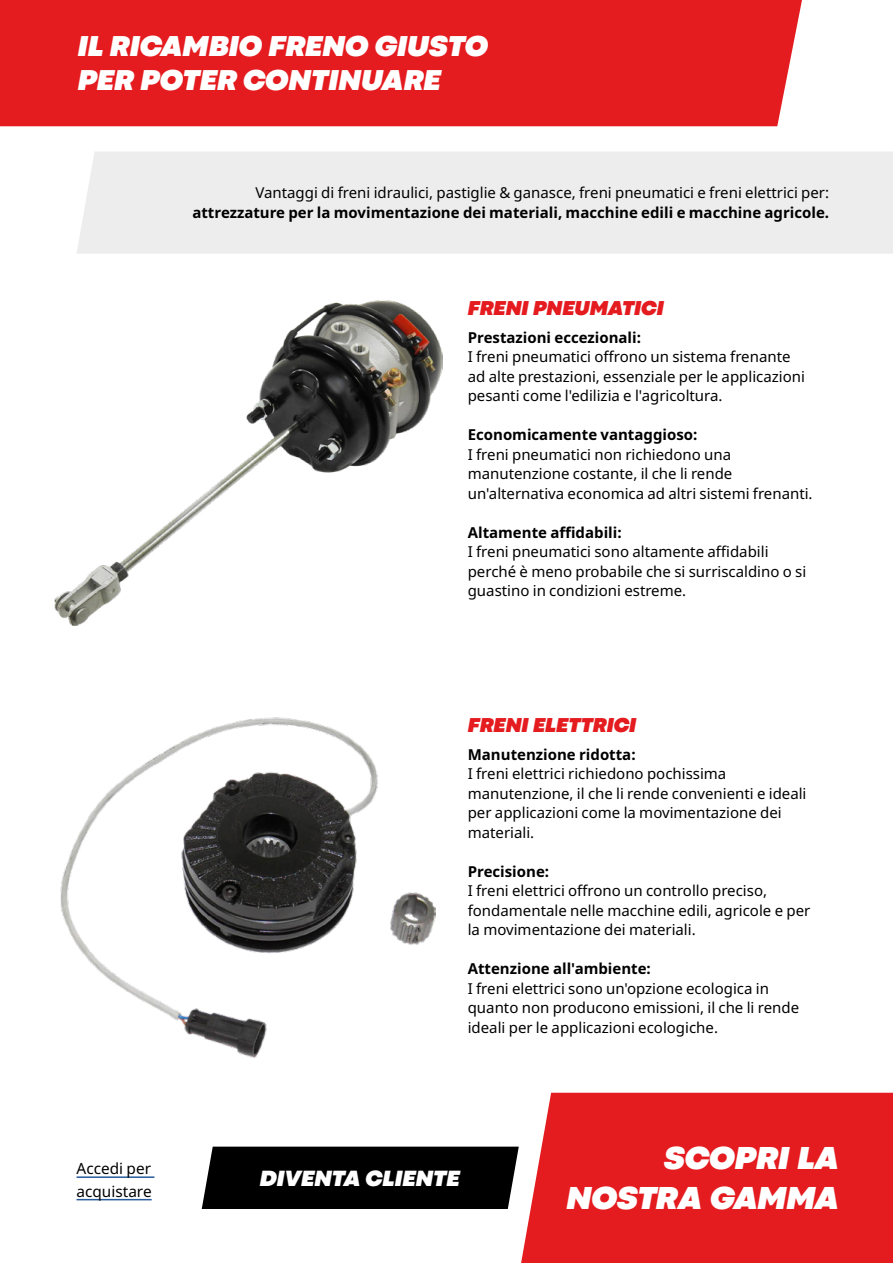
<style>
.page{position:relative;width:893px;height:1263px;background:#fff}
.page>*{position:absolute;margin:0;border:0;box-sizing:border-box;transform-origin:0 0}
.t1{font:italic 900 33.15px/39.8px "Codec Pro";color:#fff;text-align:right}
.t2{font:italic 900 30px/33.3px "Codec Pro";color:#fff}
.t3{font:italic 900 23.1px "Codec Pro";color:#fff}
.t4{font:italic 900 21px "Codec Pro";color:#e41b1f}
.t5{font:15.3px/22.5px "Noto Sans";color:#000}
.t6{font:15px/19.5px "Noto Sans";color:#000}
.t7{font:700 15px "Noto Sans";color:#000}
</style>
<div class="page">
<div style="left:77px;top:152px;width:816px;height:102px;background:#ededed"></div>
<img style="left:54px;top:301px;width:388px;height:325px">
<img style="left:60px;top:718px;width:376px;height:340px">
<div style="left:202px;top:1146px;width:317px;height:63px;background:#000"></div>
<hr style="left:77px;top:1176px;width:77px;height:2px;background:#275b9b">
<hr style="left:77px;top:1199px;width:75px;height:1px;background:#275b9b">
<div style="left:521px;top:1093px;width:372px;height:170px;background:#e41b1f"></div>
<div style="left:0;top:0;width:802px;height:126px;background:#e41b1f"></div>
<h2 class="t2" style="left:78px;top:29px;width:412px">IL RICAMBIO FRENO GIUSTO<br>PER POTER CONTINUARE</h2>
<p class="t6" style="left:255px;top:183px;width:575px">Vantaggi di freni idraulici, pastiglie &amp; ganasce, freni pneumatici e freni elettrici per:</p>
<p class="t7" style="left:192px;top:202px;width:638px">attrezzature per la movimentazione dei materiali, macchine edili e macchine agricole.</p>
<h3 class="t4" style="left:468px;top:292px;width:198px">FRENI PNEUMATICI</h3>
<p class="t7" style="left:468px;top:327px;width:175px">Prestazioni eccezionali:</p>
<p class="t6" style="left:468px;top:347px;width:339px">I freni pneumatici offrono un sistema frenante ad alte prestazioni, essenziale per le applicazioni pesanti come l'edilizia e l'agricoltura.</p>
<p class="t7" style="left:468px;top:424px;width:231px">Economicamente vantaggioso:</p>
<p class="t6" style="left:468px;top:445px;width:346px">I freni pneumatici non richiedono una manutenzione costante, il che li rende un'alternativa economica ad altri sistemi frenanti.</p>
<p class="t7" style="left:468px;top:522px;width:155px">Altamente affidabili:</p>
<p class="t6" style="left:468px;top:542px;width:340px">I freni pneumatici sono altamente affidabili perché è meno probabile che si surriscaldino o si guastino in condizioni estreme.</p>
<h3 class="t4" style="left:468px;top:709px;width:170px">FRENI ELETTRICI</h3>
<p class="t7" style="left:468px;top:744px;width:169px">Manutenzione ridotta:</p>
<p class="t6" style="left:468px;top:764px;width:340px">I freni elettrici richiedono pochissima manutenzione, il che li rende convenienti e ideali per applicazioni come la movimentazione dei materiali.</p>
<p class="t7" style="left:468px;top:861px;width:83px">Precisione:</p>
<p class="t6" style="left:468px;top:881px;width:344px">I freni elettrici offrono un controllo preciso, fondamentale nelle macchine edili, agricole e per la movimentazione dei materiali.</p>
<p class="t7" style="left:468px;top:958px;width:185px">Attenzione all'ambiente:</p>
<p class="t6" style="left:468px;top:979px;width:333px">I freni elettrici sono un'opzione ecologica in quanto non producono emissioni, il che li rende ideali per le applicazioni ecologiche.</p>
<p class="t5" style="left:77px;top:1158px;width:77px">Accedi per acquistare</p>
<h3 class="t3" style="left:260px;top:1161px;width:201px">DIVENTA CLIENTE</h3>
<h1 class="t1" style="left:566px;top:1137px;width:274px">SCOPRI LA<br>NOSTRA GAMMA</h1>
</div>
